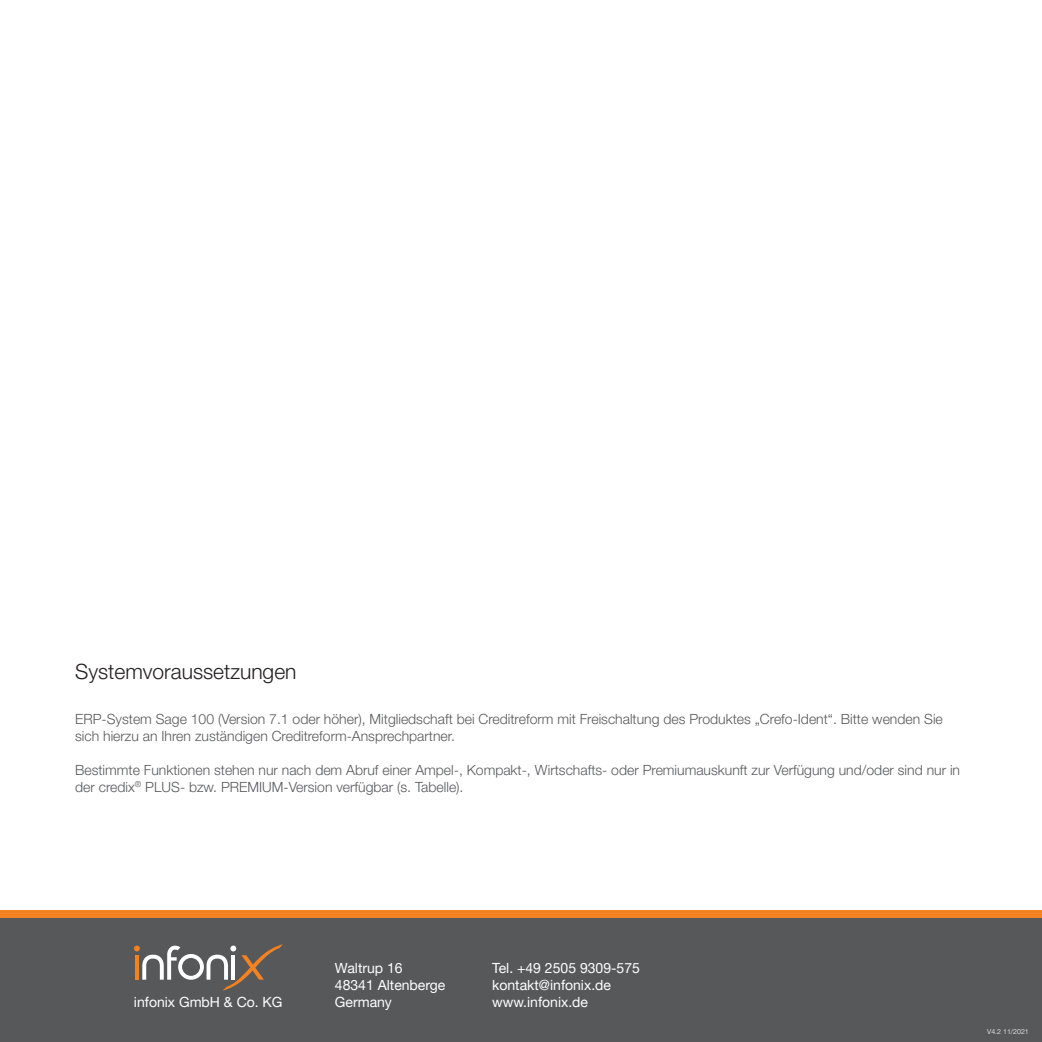
<style>
.page{position:relative;width:1042px;height:1042px;background:#fff}
.page>*{position:absolute;margin:0;border:0;box-sizing:border-box;transform-origin:0 0}
.t1{font:300 21px "Helvetica Neue LT Pro";color:#231f20}
.t2{font:300 14px/16.8px "Helvetica Neue LT Pro";color:#57585a}
.t3{font:14px/16.8px "Helvetica Neue LT Pro";color:#fff}
.t4{font:300 7px "Helvetica Neue LT Pro";color:#fff}
</style>
<div class="page">
<div style="left:0;top:918px;width:1042px;height:124px;background:#57585a"></div>
<div style="left:0;top:910px;width:1042px;height:8px;background:#f58220"></div>
<svg style="left:134px;top:944px;width:149px;height:46px"></svg>
<h1 class="t1" style="left:75px;top:659px;width:223px">Systemvoraussetzungen</h1>
<p class="t2" style="left:75px;top:710px;width:869px">ERP-System Sage 100 (Version 7.1 oder höher), Mitgliedschaft bei Creditreform mit Freischaltung des Produktes „Crefo-Ident“. Bitte wenden Sie sich hierzu an Ihren zuständigen Creditreform-Ansprechpartner.</p>
<p class="t2" style="left:75px;top:761px;width:886px">Bestimmte Funktionen stehen nur nach dem Abruf einer Ampel-, Kompakt-, Wirtschafts- oder Premiumauskunft zur Verfügung und/oder sind nur in der credix<sup>®</sup> PLUS- bzw. PREMIUM-Version verfügbar (s. Tabelle).</p>
<p class="t3" style="left:134px;top:993px;width:150px">infonix GmbH &amp; Co. KG</p>
<p class="t3" style="left:335px;top:960px;width:112px">Waltrup 16<br>48341 Altenberge<br>Germany</p>
<p class="t3" style="left:492px;top:960px;width:149px">Tel. +49 2505 9309-575 kontakt@infonix.de www.infonix.de</p>
<p class="t4" style="left:987px;top:1027px;width:43px">V4.2 11/2021</p>
</div>
